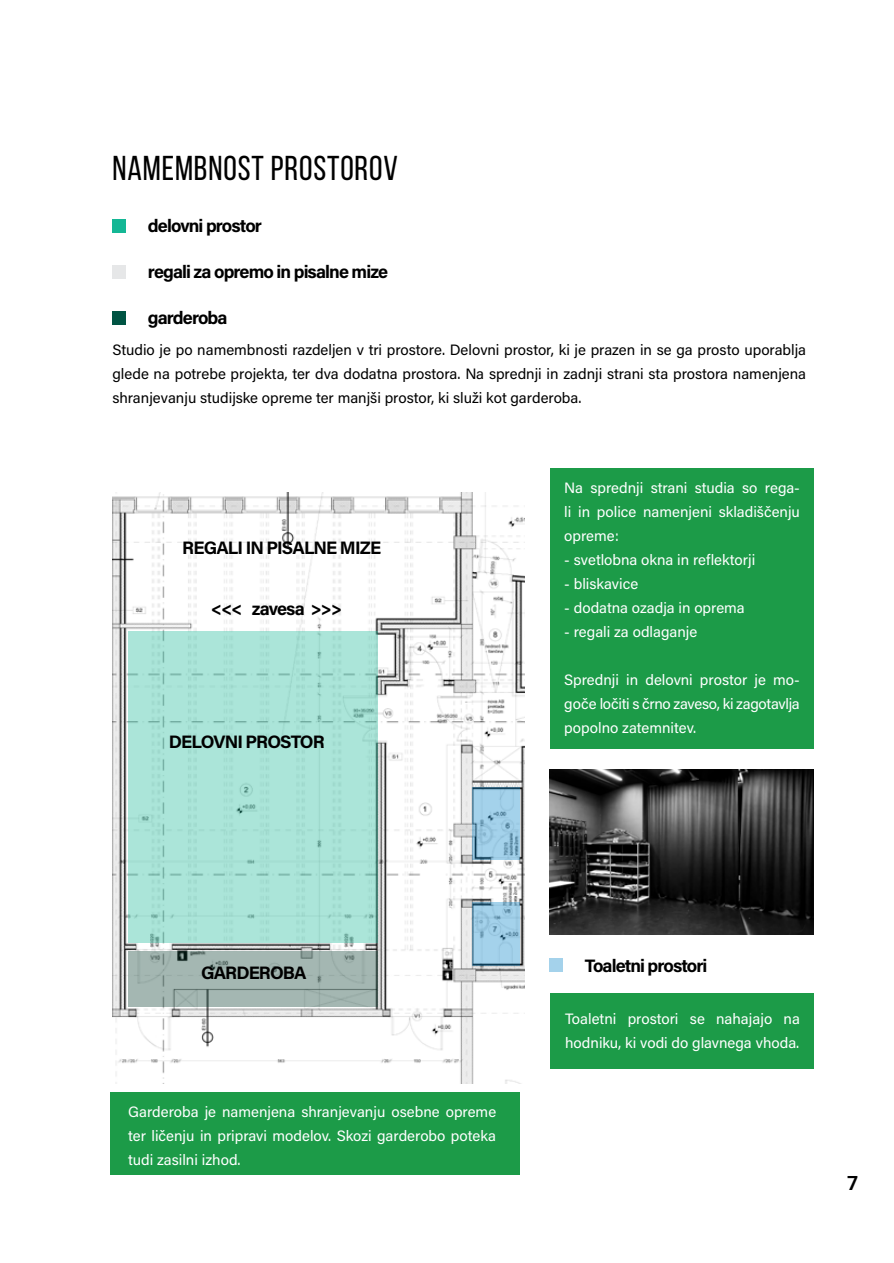
<style>
.page{position:relative;width:894px;height:1263px;background:#fff}
.page>*{position:absolute;margin:0;border:0;box-sizing:border-box;transform-origin:0 0}
.t1{font:34.5px "Bebas Neue";letter-spacing:.025em;color:#000}
.t2{font:700 19.5px "Roboto";color:#000}
.t3{font:700 18px "Acumin Pro";letter-spacing:-.05em;color:#000}
.t4{font:15px/24px "Acumin Pro";color:#fff;text-align:justify}
.t5{font:15px/24px "Acumin Pro";color:#000;text-align:justify}
</style>
<div class="page">
<img style="left:112px;top:492px;width:412px;height:592px">
<div style="left:110px;top:1092px;width:409px;height:83px;background:#1c9b48"></div>
<div style="left:550px;top:993px;width:263px;height:76px;background:#1c9b48"></div>
<div style="left:549px;top:468px;width:264px;height:280px;background:#1c9b48"></div>
<div style="left:128px;top:631px;width:249px;height:311px;background:linear-gradient(to right,#a9e3d7,#a8e2d6)"></div>
<svg style="left:128px;top:951px;width:249px;height:56px;background:#9fb2ad"></svg>
<div style="left:112px;top:219px;width:14px;height:13px;background:#14b795"></div>
<div style="left:112px;top:265px;width:14px;height:13px;background:#e6e7e8"></div>
<div style="left:112px;top:311px;width:14px;height:13px;background:#005443"></div>
<div style="left:549px;top:958px;width:13px;height:13px;background:#a4d2eb"></div>
<svg style="left:472px;top:787px;width:47px;height:72px;background:#92c0d9"></svg>
<svg style="left:472px;top:902px;width:47px;height:64px;background:#94c2db"></svg>
<img style="left:549px;top:770px;width:264px;height:164px">
<h1 class="t1" style="left:112px;top:149px;width:287px">NAMEMBNOST PROSTOROV</h1>
<p class="t3" style="left:148px;top:213px;width:115px">delovni prostor</p>
<p class="t3" style="left:148px;top:259px;width:241px">regali za opremo in pisalne mize</p>
<p class="t3" style="left:148px;top:305px;width:81px">garderoba</p>
<p class="t5" style="left:112px;top:337px;width:695px">Studio je po namembnosti razdeljen v tri prostore. Delovni prostor, ki je prazen in se ga prosto uporablja glede na potrebe projekta, ter dva dodatna prostora. Na sprednji in zadnji strani sta prostora namenjena shranjevanju studijske opreme ter manjši prostor, ki služi kot garderoba.</p>
<p class="t3" style="left:182px;top:535px;width:200px">REGALI IN PISALNE MIZE</p>
<p class="t3" style="left:211px;top:596px;width:133px">&lt;&lt;&lt; zavesa &gt;&gt;&gt;</p>
<p class="t3" style="left:169px;top:729px;width:157px">DELOVNI PROSTOR</p>
<p class="t4" style="left:564px;top:475px;width:237px">Na sprednji strani studia so rega&shy;li in police namenjeni skladiščenju opreme:</p>
<p class="t4" style="left:564px;top:547px;width:192px">- svetlobna okna in reflektorji</p>
<p class="t4" style="left:564px;top:571px;width:75px">- bliskavice</p>
<p class="t4" style="left:564px;top:595px;width:182px">- dodatna ozadja in oprema</p>
<p class="t4" style="left:564px;top:619px;width:134px">- regali za odlaganje</p>
<p class="t4" style="left:564px;top:667px;width:237px">Sprednji in delovni prostor je mo&shy;goče ločiti s črno zaveso, ki zagotavlja popolno zatemnitev.</p>
<p class="t3" style="left:201px;top:960px;width:107px">GARDEROBA</p>
<p class="t4" style="left:128px;top:1099px;width:369px">Garderoba je namenjena shranjevanju osebne opreme ter ličenju in pripravi modelov. Skozi garderobo poteka tudi zasilni izhod.</p>
<p class="t3" style="left:584px;top:952px;width:124px">Toaletni prostori</p>
<p class="t4" style="left:565px;top:1006px;width:236px">Toaletni prostori se nahajajo na hodniku, ki vodi do glavnega vhoda.</p>
<h2 class="t2" style="left:846px;top:1169px;width:13px">7</h2>
</div>
